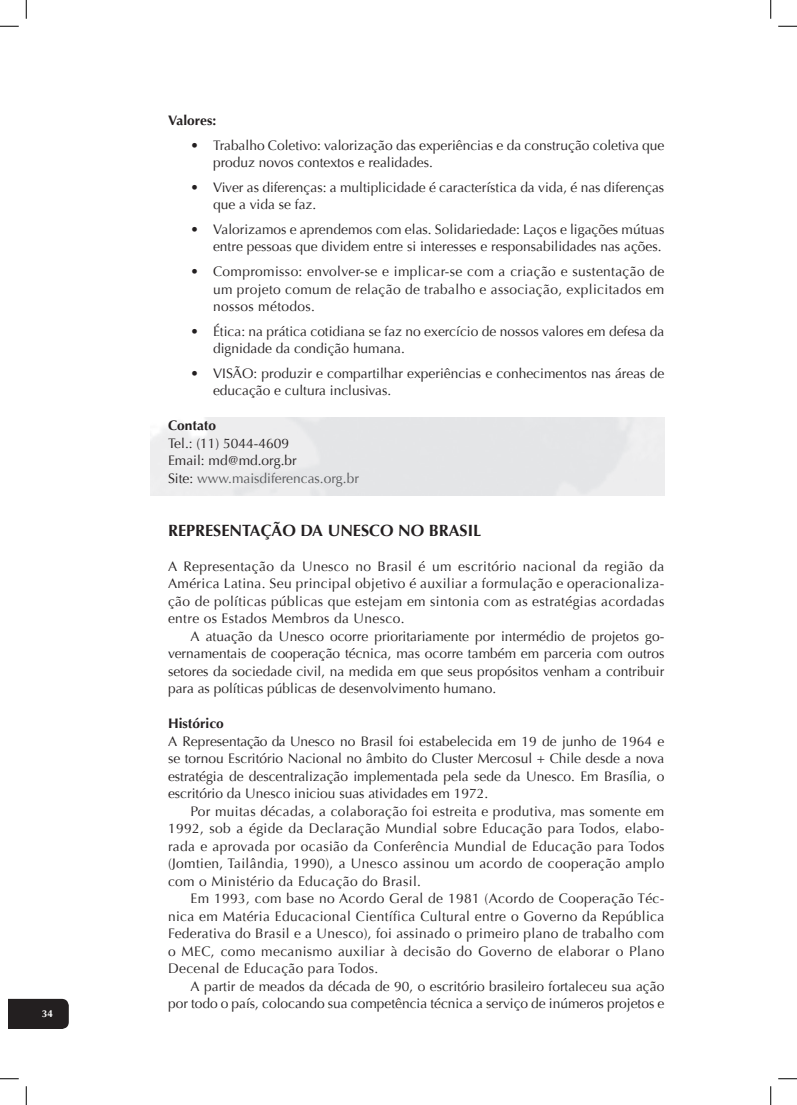
<style>
.page{position:relative;width:797px;height:1105px;background:#fff}
.page>*{position:absolute;margin:0;border:0;box-sizing:border-box;transform-origin:0 0}
.t1{font:700 16.25px "Optima";color:#231f20}
.t2{font:13.75px/17.5px "Optima";color:#231f20;text-align:justify}
.t3{font:700 13.75px "Optima";color:#231f20}
.t4{font:700 10px "Optima";color:#fff}
.s1{color:#57585a}
</style>
<div class="page">
<div style="left:9px;top:999px;width:60px;height:30px;background:#231f20"></div>
<svg style="left:0;top:25px;width:19px;height:2px"></svg>
<svg style="left:778px;top:25px;width:19px;height:2px"></svg>
<svg style="left:0;top:1078px;width:19px;height:1px"></svg>
<svg style="left:778px;top:1078px;width:19px;height:1px"></svg>
<svg style="left:25px;top:0;width:2px;height:19px"></svg>
<svg style="left:25px;top:1086px;width:2px;height:19px"></svg>
<svg style="left:770px;top:0;width:1px;height:19px"></svg>
<svg style="left:770px;top:1086px;width:1px;height:19px"></svg>
<p class="t4" style="left:42px;top:1008px;width:13px">34</p>
<p class="t3" style="left:168px;top:113px;width:50px">Valores:</p>
<p class="t2" style="left:213px;top:137px;width:453px;text-indent:-22px">• Trabalho Coletivo: valorização das experiências e da construção coletiva que produz novos contextos e realidades.</p>
<p class="t2" style="left:213px;top:179px;width:453px;text-indent:-22px">• Viver as diferenças: a multiplicidade é característica da vida, é nas diferenças que a vida se faz.</p>
<p class="t2" style="left:190px;top:221px;width:475px;text-align:right">• Valorizamos e aprendemos com elas. Solidariedade: Laços e ligações mútuas entre pessoas que dividem entre si interesses e responsabilidades nas ações.</p>
<p class="t2" style="left:213px;top:263px;width:453px;text-indent:-22px">• Compromisso: envolver-se e implicar-se com a criação e sustentação de um projeto comum de relação de trabalho e associação, explicitados em nossos métodos.</p>
<p class="t2" style="left:213px;top:322px;width:453px;text-indent:-22px">• Ética: na prática cotidiana se faz no exercício de nossos valores em defesa da dignidade da condição humana.</p>
<p class="t2" style="left:213px;top:364px;width:453px;text-indent:-22px">• VISÃO: produzir e compartilhar experiências e conhecimentos nas áreas de educação e cultura inclusivas.</p>
<p class="t3" style="left:168px;top:418px;width:50px">Contato</p>
<p class="t2" style="left:168px;top:434px;width:192px;text-align:left">Tel.: (11) 5044-4609<br>email: md@md.org.br<br>Site: <span class="s1">www.maisdiferencas.org.br</span></p>
<p class="t1" style="left:168px;top:521px;width:315px">REPRESENTAÇÃO DA UNESCO NO BRASIL</p>
<p class="t2" style="left:168px;top:557px;width:498px">A Representação da Unesco no Brasil é um escritório nacional da região da América Latina. Seu principal objetivo é auxiliar a formulação e operacionaliza&shy;ção de políticas públicas que estejam em sintonia com as estratégias acordadas entre os estados Membros da Unesco.</p>
<p class="t2" style="left:168px;top:627px;width:498px;text-indent:22px">A atuação da Unesco ocorre prioritariamente por intermédio de projetos go&shy;vernamentais de cooperação técnica, mas ocorre também em parceria com outros setores da sociedade civil, na medida em que seus propósitos venham a contribuir para as políticas públicas de desenvolvimento humano.</p>
<p class="t3" style="left:168px;top:716px;width:57px">Histórico</p>
<p class="t2" style="left:168px;top:732px;width:498px">A Representação da Unesco no Brasil foi estabelecida em 19 de junho de 1964 e se tornou escritório nacional no âmbito do Cluster Mercosul + Chile desde a nova estratégia de descentralização implementada pela sede da Unesco. em Brasília, o escritório da Unesco iniciou suas atividades em 1972.</p>
<p class="t2" style="left:168px;top:802px;width:498px;text-indent:22px">por muitas décadas, a colaboração foi estreita e produtiva, mas somente em 1992, sob a égide da Declaração Mundial sobre educação para Todos, elabo&shy;rada e aprovada por ocasião da Conferência Mundial de Educação para Todos (Jomtien, Tailândia, 1990), a Unesco assinou um acordo de cooperação amplo com o Ministério da educação do Brasil.</p>
<p class="t2" style="left:168px;top:890px;width:498px;text-indent:22px">em 1993, com base no Acordo Geral de 1981 (Acordo de Cooperação Téc&shy;nica em Matéria Educacional Científica Cultural entre o Governo da República Federativa do Brasil e a Unesco), foi assinado o primeiro plano de trabalho com o MeC, como mecanismo auxiliar à decisão do Governo de elaborar o plano Decenal de educação para Todos.</p>
<p class="t2" style="left:168px;top:978px;width:498px;text-align:right">A partir de meados da década de 90, o escritório brasileiro fortaleceu sua ação por todo o país, colocando sua competência técnica a serviço de inúmeros projetos e</p>
</div>
